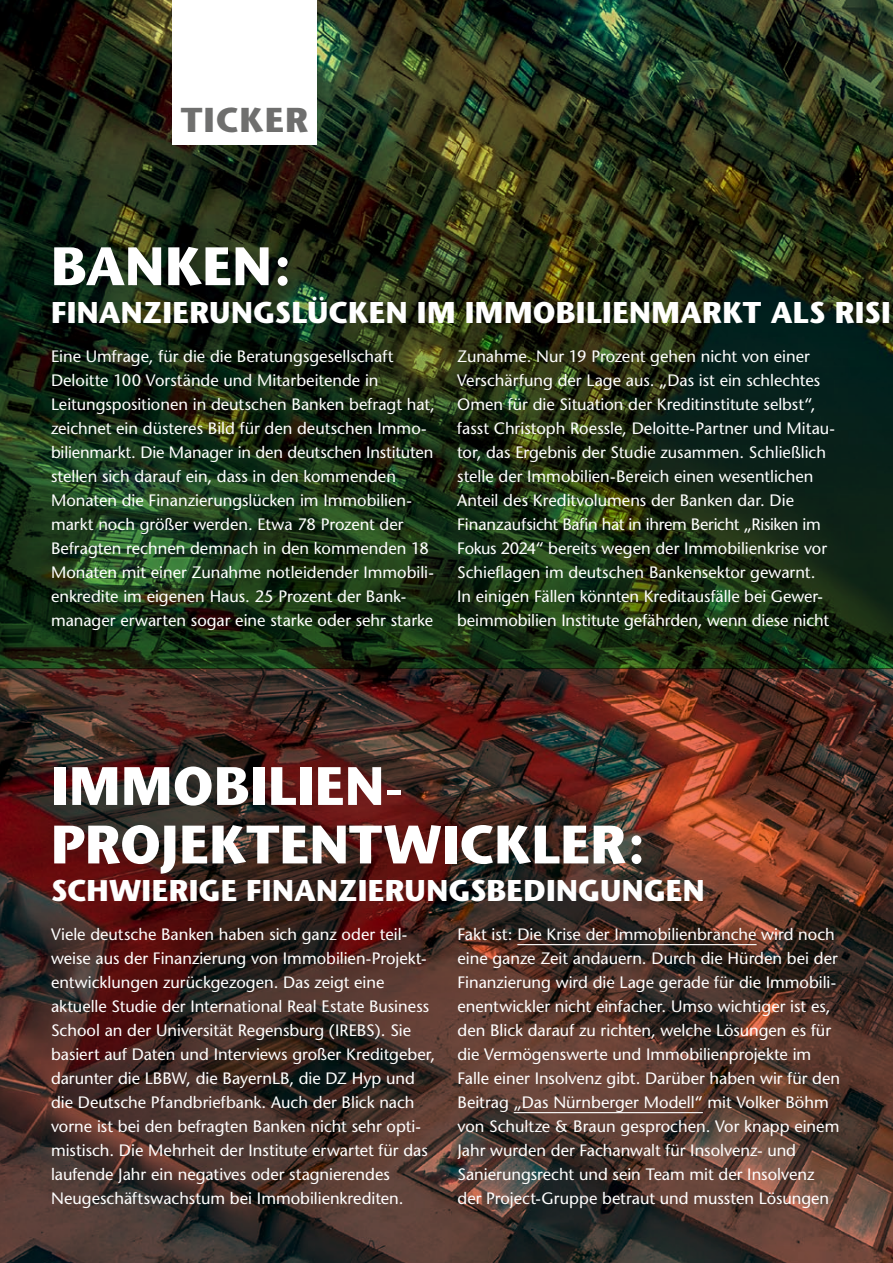
<style>
.page{position:relative;width:893px;height:1263px;background:#fff}
.page>*{position:absolute;margin:0;border:0;box-sizing:border-box;transform-origin:0 0}
.t1{font:700 54px/58.5px "Stone Sans";letter-spacing:.01em;color:#fff}
.t2{font:700 34.5px "Stone Sans";letter-spacing:.035em;color:#6f6f6e}
.t3{font:700 30px "Stone Sans";letter-spacing:.01em;color:#fff}
.t4{font:16.5px/24px "Stone Sans";color:#fff}
</style>
<div class="page">
<img style="left:0;top:0;width:893px;height:669px">
<img style="left:0;top:669px;width:893px;height:594px">
<hr style="left:517px;top:944px;width:240px;height:1px;background:#fff">
<hr style="left:514px;top:1112px;width:189px;height:1px;background:#fff">
<div style="left:172px;top:0;width:145px;height:145px;background:#fff"></div>
<h2 class="t2" style="left:181px;top:99px;width:129px">TICKER</h2>
<h1 class="t1" style="left:51px;top:237px;width:241px">BANKEN:</h1>
<h3 class="t3" style="left:51px;top:294px;width:841px">FINANZIERUNGSLÜCKEN IM IMMOBILIENMARKT ALS RISI</h3>
<p class="t4" style="left:51px;top:344px;width:385px">Eine Umfrage, für die die Beratungsgesellschaft Deloitte 100 Vorstände und Mitarbeitende in Leitungspositionen in deutschen Banken befragt hat, zeichnet ein düsteres Bild für den deutschen Immo&shy;bilienmarkt. Die Manager in den deutschen Instituten stellen sich darauf ein, dass in den kommenden Monaten die Finanzierungslücken im Immobilien&shy;markt noch größer werden. Etwa 78 Prozent der Befragten rechnen demnach in den kommenden 18<br>Monaten mit einer Zunahme notleidender Immobili&shy;enkredite im eigenen Haus. 25 Prozent der Bank&shy;manager erwarten sogar eine starke oder sehr starke</p>
<p class="t4" style="left:457px;top:344px;width:379px">Zunahme. Nur 19 Prozent gehen nicht von einer Verschärfung der Lage aus. „Das ist ein schlechtes Omen für die Situation der Kreditinstitute selbst“, fasst Christoph Roessle, Deloitte-Partner und Mitau&shy;tor, das Ergebnis der Studie zusammen. Schließlich stelle der Immobilien-Bereich einen wesentlichen Anteil des Kreditvolumens der Banken dar. Die Finanzaufsicht Bafin hat in ihrem Bericht „Risiken im Fokus 2024“ bereits wegen der Immobilienkrise vor Schieflagen im deutschen Bankensektor gewarnt.<br>In einigen Fällen könnten Kreditausfälle bei Gewer&shy;beimmobilien Institute gefährden, wenn diese nicht</p>
<h1 class="t1" style="left:51px;top:757px;width:595px">IMMOBILIEN-<br>PROJEKTENTWICKLER:</h1>
<h3 class="t3" style="left:51px;top:872px;width:655px">SCHWIERIGE FINANZIERUNGSBEDINGUNGEN</h3>
<p class="t4" style="left:51px;top:922px;width:386px">Viele deutsche Banken haben sich ganz oder teil&shy;weise aus der Finanzierung von Immobilien-Projekt&shy;entwicklungen zurückgezogen. Das zeigt eine aktuelle Studie der International Real Estate Business School an der Universität Regensburg (IREBS). Sie basiert auf Daten und Interviews großer Kreditgeber, darunter die LBBW, die BayernLB, die DZ Hyp und die Deutsche Pfandbriefbank. Auch der Blick nach vorne ist bei den befragten Banken nicht sehr opti&shy;mistisch. Die Mehrheit der Institute erwartet für das laufende Jahr ein negatives oder stagnierendes Neugeschäftswachstum bei Immobilienkrediten.</p>
<p class="t4" style="left:457px;top:922px;width:384px">Fakt ist: Die Krise der Immobilienbranche wird noch eine ganze Zeit andauern. Durch die Hürden bei der Finanzierung wird die Lage gerade für die Immobili&shy;enentwickler nicht einfacher. Umso wichtiger ist es, den Blick darauf zu richten, welche Lösungen es für die Vermögenswerte und Immobilienprojekte im Falle einer Insolvenz gibt. Darüber haben wir für den Beitrag „Das Nürnberger Modell“ mit Volker Böhm von Schultze &amp; Braun gesprochen. Vor knapp einem Jahr wurden der Fachanwalt für Insolvenz- und Sanierungsrecht und sein Team mit der Insolvenz der Project-Gruppe betraut und mussten Lösungen</p>
</div>
